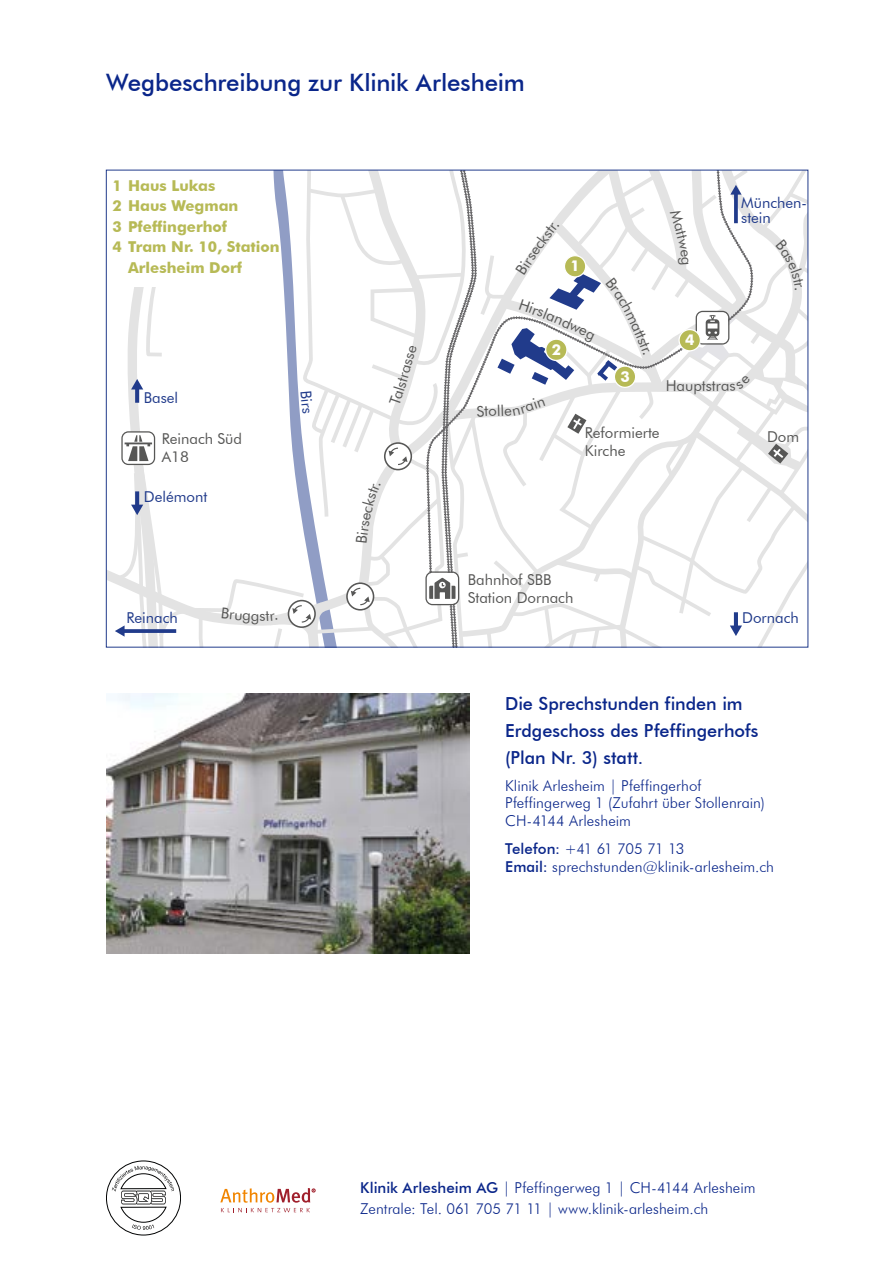
<style>
.page{position:relative;width:893px;height:1263px;background:#fff}
.page>*{position:absolute;margin:0;border:0;box-sizing:border-box;transform-origin:0 0}
.t1{font:500 24px "Futura BT";letter-spacing:-.005em;color:#0a268a}
.t2{font:500 18px/27px "Futura BT";color:#0a268a}
.t3{font:300 15px/17.2px "Futura BT";letter-spacing:.005em;color:#0a268a}
.t4{font:15px/18px "Futura BT";color:#575756}
.t5{font:700 15px "Futura BT";color:#b7ba56}
.t6{font:15px/15px "Futura BT";color:#213b8b}
.t7{font:700 15px "Futura BT";color:#fff}
.s1{font-weight:500}
</style>
<div class="page">
<svg style="left:106px;top:1161px;width:75px;height:74px"></svg>
<svg style="left:220px;top:1188px;width:95px;height:24px"></svg>
<img style="left:106px;top:694px;width:363px;height:259px">
<svg style="left:106px;top:170px;width:702px;height:478px"></svg>
<h1 class="t1" style="left:106px;top:67px;width:420px">Wegbeschreibung zur Klinik Arlesheim</h1>
<p class="t5" style="left:112px;top:176px;width:104px">1 Haus Lukas</p>
<p class="t5" style="left:112px;top:197px;width:127px">2 Haus Wegman</p>
<p class="t5" style="left:112px;top:217px;width:116px">3 Pfeffingerhof</p>
<p class="t5" style="left:112px;top:238px;width:169px">4 Tram Nr. 10, Station</p>
<p class="t5" style="left:128px;top:259px;width:115px">Arlesheim Dorf</p>
<p class="t6" style="left:144px;top:390px;width:36px">Basel</p>
<p class="t6" style="left:313px;top:389px;width:25px;rotate:85deg">Birs</p>
<p class="t4" style="left:162px;top:430px;width:82px">Reinach Süd<br>A18</p>
<p class="t6" style="left:144px;top:489px;width:65px">Delémont</p>
<p class="t6" style="left:126px;top:610px;width:53px">Reinach</p>
<p class="t4" style="left:476px;top:402px;width:29px;rotate:-2deg">Stoll</p>
<p class="t7" style="left:570px;top:257px;width:11px">1</p>
<p class="t7" style="left:552px;top:340px;width:11px">2</p>
<p class="t7" style="left:620px;top:367px;width:11px">3</p>
<p class="t7" style="left:685px;top:331px;width:11px">4</p>
<p class="t4" style="left:666px;top:377px;width:52px">Hauptst</p>
<p class="t4" style="left:585px;top:423px;width:76px">Reformierte<br>Kirche</p>
<p class="t6" style="left:741px;top:195px;width:67px">München&shy;stein</p>
<p class="t4" style="left:767px;top:427px;width:34px">Dom</p>
<p class="t4" style="left:468px;top:571px;width:107px">Bahnhof SBB<br>Station Dornach</p>
<p class="t6" style="left:742px;top:610px;width:58px">Dornach</p>
<p class="t2" style="left:505px;top:690px;width:255px">Die Sprechstunden finden im<br>Erdgeschoss des Pfeffingerhofs (Plan Nr. 3) statt.</p>
<p class="t3" style="left:505px;top:777px;width:261px">Klinik Arlesheim | Pfeffingerhof<br>Pfeffingerweg 1 (Zufahrt über Stollenrain)<br>CH-4144 Arlesheim</p>
<p class="t3" style="left:505px;top:840px;width:270px;line-height:18px"><span class="s1">Telefon:</span> +41 61 705 71 13<br><span class="s1">Email:</span> sprechstunden@klinik-arlesheim.ch</p>
<p class="t3" style="left:360px;top:1177px;width:397px;line-height:21px"><span class="s1">Klinik Arlesheim AG</span> | Pfeffingerweg 1 | CH-4144 Arlesheim<br>Zentrale: Tel. 061 705 71 11 | www.klinik-arlesheim.ch</p>
</div>
